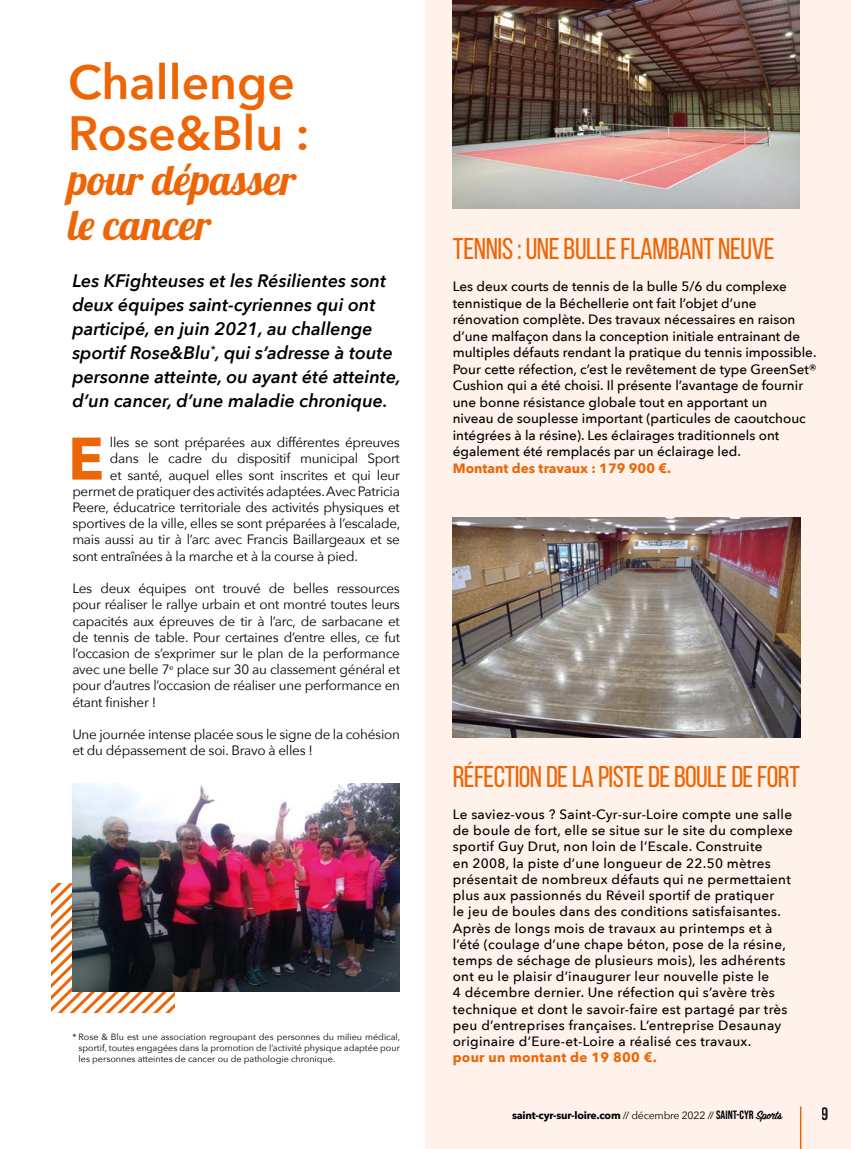
<style>
.page{position:relative;width:851px;height:1149px;background:#fff}
.page>*{position:absolute;margin:0;border:0;box-sizing:border-box;transform-origin:0 0}
.t1{font:700 59.25px "Avenir Next";color:#ec6607}
.t2{font:600 48px/51px "Avenir Next";color:#ec6607}
.t3{font:42px/45px "Lobster";color:#ec6607}
.t4{font:30px "Bebas Neue";letter-spacing:-.02em;color:#ec6607}
.t5{font:italic 600 18px/24px "Avenir Next";color:#000}
.t6{font:700 18px "Bebas Neue";color:#000}
.t7{font:13.5px/16.2px "Avenir Next";letter-spacing:-.02em;color:#000;text-align:justify}
.t8{font:500 13.5px/16.2px "Avenir Next";letter-spacing:.02em;color:#000}
.t9{font:500 13.5px/16.5px "Avenir Next";color:#000}
.t10{font:700 13.5px "Avenir Next";color:#ec6607}
.t11{font:700 13.5px "Avenir Next";letter-spacing:.02em;color:#ec6607}
.t12{font:700 10.5px "Avenir Next";letter-spacing:-.02em;color:#000}
.t13{font:9px/10.8px "Avenir Next";color:#000;text-align:justify}
.s1{font-weight:400}
.s2{font-family:"Bebas Neue";font-weight:400;font-size:12px}
.s3{font-family:"Sign Painter House Script";font-weight:600;font-size:13.5px}
</style>
<div class="page">
<div style="left:425px;top:0;width:425px;height:1148px;background:#fef1e8"></div>
<hr style="left:799px;top:1106px;width:2px;height:42px;background:#ec6607">
<svg style="left:51px;top:883px;width:123px;height:128px"></svg>
<img style="left:72px;top:783px;width:328px;height:207px">
<img style="left:452px;top:0;width:347px;height:208px">
<img style="left:452px;top:517px;width:348px;height:220px">
<h2 class="t2" style="left:68px;top:55px;width:243px">Challenge<br>Rose&amp;Blu :</h2>
<h3 class="t3" style="left:68px;top:156px;width:230px">pour dépasser le cancer</h3>
<h3 class="t4" style="left:452px;top:232px;width:323px">TENNIS : UNE BULLE FLAMBANT NEUVE</h3>
<p class="t5" style="left:72px;top:268px;width:330px">Les KFighteuses et les Résilientes sont deux équipes saint-cyriennes qui ont participé, en juin 2021, au challenge sportif Rose&amp;Blu<sup>*</sup>, qui s’adresse à toute personne atteinte, ou ayant été atteinte, d’un cancer, d’une maladie chronique.</p>
<p class="t9" style="left:452px;top:277px;width:366px">Les deux courts de tennis de la bulle 5/6 du complexe tennistique de la Béchellerie ont fait l’objet d’une rénovation complète. Des travaux nécessaires en raison d’une malfaçon dans la conception initiale entrainant de multiples défauts rendant la pratique du tennis impossible.<br>Pour cette réfection, c’est le revêtement de type GreenSet® Cushion qui a été choisi. Il présente l’avantage de fournir une bonne résistance globale tout en apportant un<br>niveau de souplesse important (particules de caoutchouc intégrées à la résine). Les éclairages traditionnels ont également été remplacés par un éclairage led.</p>
<p class="t10" style="left:452px;top:456px;width:220px">Montant des travaux : 179 900 €.</p>
<h1 class="t1" style="left:68px;top:407px;width:37px">E</h1>
<p class="t7" style="left:110px;top:433px;width:291px">lles se sont préparées aux différentes épreuves</p>
<p class="t7" style="left:110px;top:450px;width:291px">dans le cadre du dispositif municipal Sport</p>
<p class="t7" style="left:110px;top:466px;width:291px">et santé, auquel elles sont inscrites et qui leur</p>
<p class="t7" style="left:72px;top:482px;width:329px">permet de pratiquer des activités adaptées. Avec Patricia</p>
<p class="t7" style="left:72px;top:498px;width:329px">Peere, éducatrice territoriale des activités physiques et</p>
<p class="t7" style="left:72px;top:514px;width:329px">sportives de la ville, elles se sont préparées à l’escalade,</p>
<p class="t7" style="left:72px;top:531px;width:329px">mais aussi au tir à l’arc avec Francis Baillargeaux et se</p>
<p class="t7" style="left:72px;top:547px;width:287px">sont entraînées à la marche et à la course à pied.</p>
<p class="t7" style="left:72px;top:579px;width:329px">Les deux équipes ont trouvé de belles ressources pour réaliser le rallye urbain et ont montré toutes leurs capacités aux épreuves de tir à l’arc, de sarbacane et de tennis de table. Pour certaines d’entre elles, ce fut l’occasion de s’exprimer sur le plan de la performance avec une belle 7<sup>e</sup> place sur 30 au classement général et pour d’autres l’occasion de réaliser une performance en étant finisher !</p>
<p class="t7" style="left:72px;top:725px;width:329px">Une journée intense placée sous le signe de la cohésion et du dépassement de soi. Bravo à elles !</p>
<p class="t13" style="left:79px;top:1030px;width:323px;text-indent:-6px">* Rose &amp; Blu est une association regroupant des personnes du milieu médical, sportif, toutes engagées dans la promotion de l’activité physique adaptée pour les personnes atteintes de cancer ou de pathologie chronique.</p>
<h3 class="t4" style="left:452px;top:759px;width:348px">RÉFECTION DE LA PISTE DE BOULE DE FORT</h3>
<p class="t8" style="left:452px;top:805px;width:341px">Le saviez-vous ? Saint-Cyr-sur-Loire compte une salle de boule de fort, elle se situe sur le site du complexe sportif Guy Drut, non loin de l’Escale. Construite<br>en 2008, la piste d’une longueur de 22.50 mètres présentait de nombreux défauts qui ne permettaient plus aux passionnés du Réveil sportif de pratiquer<br>le jeu de boules dans des conditions satisfaisantes.<br>Après de longs mois de travaux au printemps et à l’été (coulage d’une chape béton, pose de la résine, temps de séchage de plusieurs mois), les adhérents ont eu le plaisir d’inaugurer leur nouvelle piste le<br>4 décembre dernier. Une réfection qui s’avère très technique et dont le savoir-faire est partagé par très peu d’entreprises françaises. L’entreprise Desaunay originaire d’Eure-et-Loire a réalisé ces travaux.</p>
<p class="t11" style="left:452px;top:1045px;width:205px">pour un montant de 19 800 €.</p>
<p class="t12" style="left:512px;top:1105px;width:271px">saint-cyr-sur-loire.com <span class="s1">// décembre 2022 //</span> <span class="s2">SAINT-CYR</span> <span class="s3">Sports</span></p>
<h3 class="t6" style="left:821px;top:1103px;width:9px">9</h3>
</div>
